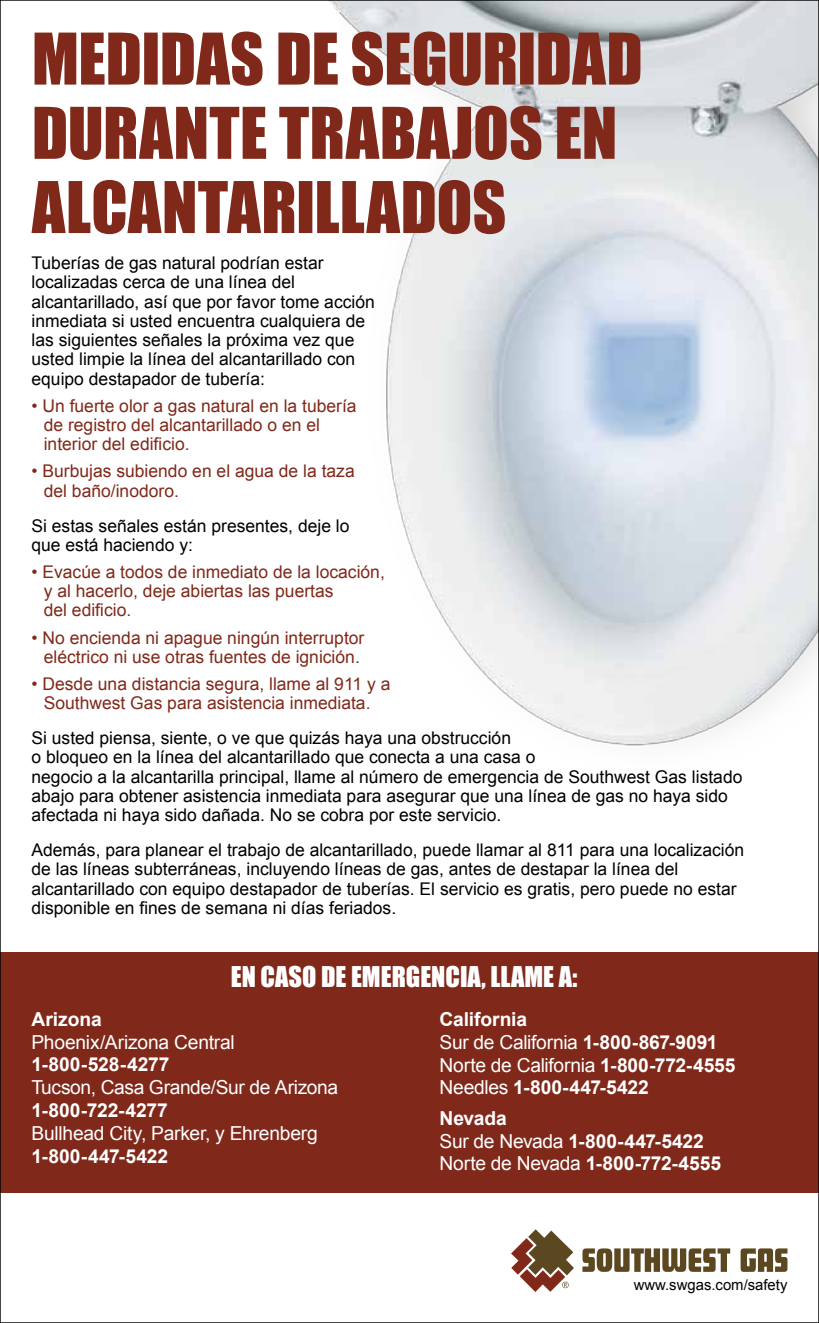
<style>
.page{position:relative;width:819px;height:1323px;background:#fff}
.page>*{position:absolute;margin:0;border:0;box-sizing:border-box;transform-origin:0 0}
.t1{font:26.25px "Impact";color:#fff}
.t2{font:700 19.25px/22.8px "Arial";letter-spacing:-.005em;color:#fff}
.t3{font:19.25px "Arial";letter-spacing:-.015em;color:#fff}
.t4{font:17.5px/19.2px "Arial";color:#000}
.t5{font:17.5px/19.2px "Arial";color:#80291a}
.t6{font:14.88px "Arial";color:#000}
.s1{font-weight:400}
</style>
<div class="page">
<div style="left:0;top:952px;width:819px;height:241px;background:#80291a"></div>
<svg style="left:582px;top:1248px;width:206px;height:24px"></svg>
<svg style="left:511px;top:1229px;width:63px;height:63px"></svg>
<img style="left:330px;top:2px;width:487px;height:744px">
<svg style="left:32px;top:180px;width:473px;height:54px"></svg>
<svg style="left:35px;top:106px;width:580px;height:54px"></svg>
<svg style="left:35px;top:32px;width:605px;height:54px"></svg>
<p class="t4" style="left:32px;top:253px;width:345px">Tuberías de gas natural podrían estar localizadas cerca de una línea del alcantarillado, así que por favor tome acción inmediata si usted encuentra cualquiera de las siguientes señales la próxima vez que usted limpie la línea del alcantarillado con equipo destapador de tubería:</p>
<p class="t5" style="left:44px;top:396px;width:314px;text-indent:-12px">• Un fuerte olor a gas natural en la tubería de registro del alcantarillado o en el interior del edificio.</p>
<p class="t5" style="left:44px;top:462px;width:313px;text-indent:-12px">• Burbujas subiendo en el agua de la taza del baño/inodoro.</p>
<p class="t4" style="left:32px;top:516px;width:320px">Si estas señales están presentes, deje lo que está haciendo y:</p>
<p class="t5" style="left:44px;top:562px;width:343px;text-indent:-12px">• Evacúe a todos de inmediato de la locación, y al hacerlo, deje abiertas las puertas<br>del edificio.</p>
<p class="t5" style="left:32px;top:628px;width:334px;text-align:center">• No encienda ni apague ningún interruptor eléctrico ni use otras fuentes de ignición.</p>
<p class="t5" style="left:32px;top:674px;width:360px;text-align:center">• Desde una distancia segura, llame al 911 y a<br>Southwest Gas para asistencia inmediata.</p>
<p class="t4" style="left:32px;top:729px;width:712px">Si usted piensa, siente, o ve que quizás haya una obstrucción<br>o bloqueo en la línea del alcantarillado que conecta a una casa o<br>negocio a la alcantarilla principal, llame al número de emergencia de Southwest Gas listado abajo para obtener asistencia inmediata para asegurar que una línea de gas no haya sido afectada ni haya sido dañada. No se cobra por este servicio.</p>
<p class="t4" style="left:32px;top:841px;width:714px">Además, para planear el trabajo de alcantarillado, puede llamar al 811 para una localización de las líneas subterráneas, incluyendo líneas de gas, antes de destapar la línea del alcantarillado con equipo destapador de tuberías. El servicio es gratis, pero puede no estar disponible en fines de semana ni días feriados.</p>
<h1 class="t1" style="left:231px;top:956px;width:348px">EN CASO DE EMERGENCIA, LLAME A:</h1>
<p class="t2" style="left:32px;top:1009px;width:72px">Arizona</p>
<p class="t3" style="left:32px;top:1029px;width:205px">Phoenix/Arizona Central</p>
<p class="t2" style="left:32px;top:1054px;width:139px">1-800-528-4277</p>
<p class="t3" style="left:32px;top:1075px;width:308px">Tucson, Casa Grande/Sur de Arizona</p>
<p class="t2" style="left:32px;top:1100px;width:138px">1-800-722-4277</p>
<p class="t3" style="left:32px;top:1120px;width:288px">Bullhead City, Parker, y Ehrenberg</p>
<p class="t2" style="left:32px;top:1145px;width:138px">1-800-447-5422</p>
<p class="t2" style="left:440px;top:1009px;width:298px">California<br><span class="s1">Sur de California</span> 1-800-867-9091<br><span class="s1">Norte de California</span> 1-800-772-4555<br><span class="s1">Needles</span> 1-800-447-5422</p>
<p class="t2" style="left:440px;top:1107px;width:283px">Nevada<br><span class="s1">Sur de Nevada</span> 1-800-447-5422<br><span class="s1">Norte de Nevada</span> 1-800-772-4555</p>
<p class="t6" style="left:634px;top:1275px;width:155px">www.swgas.com/safety</p>
</div>
